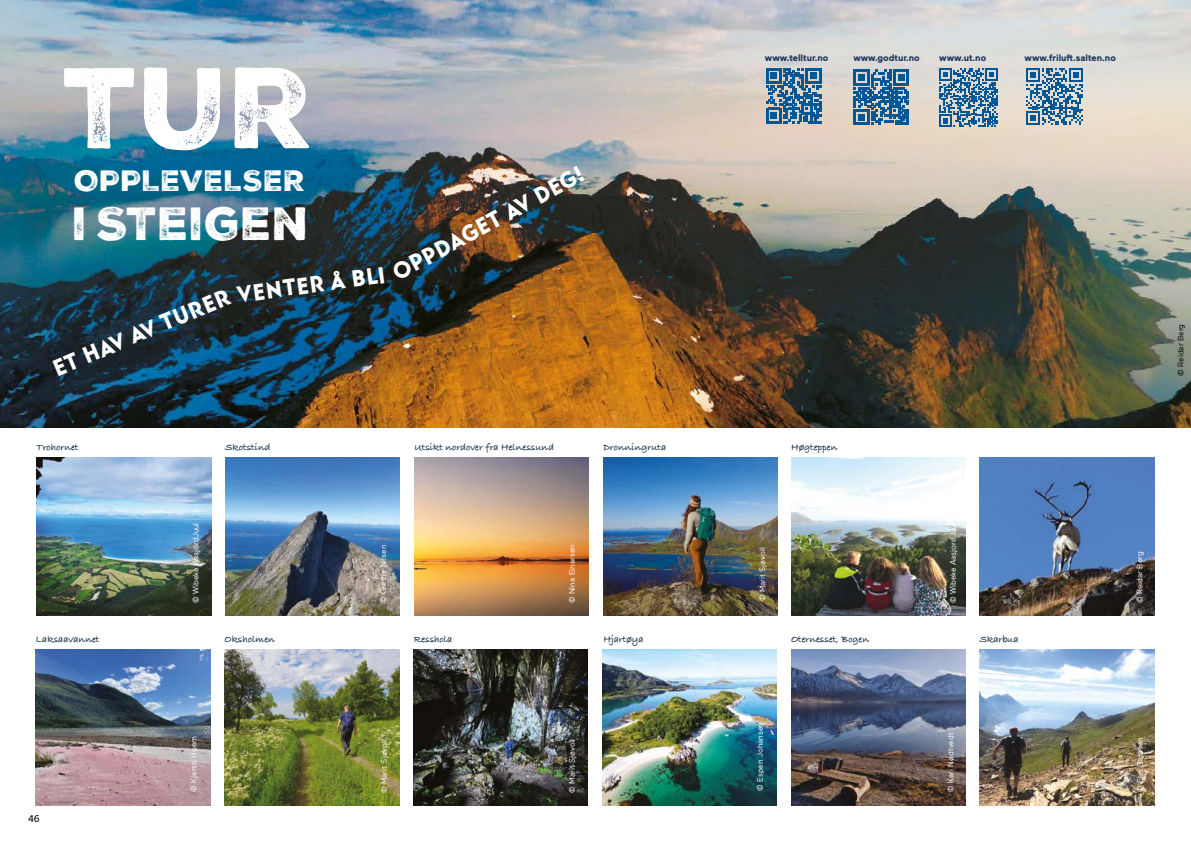
<style>
.page{position:relative;width:1191px;height:842px;background:#fff}
.page>*{position:absolute;margin:0;border:0;box-sizing:border-box;transform-origin:0 0}
.t1{font:111.3px "Nexa Rust Sans Black 2";color:#fff}
.t2{font:45.1px "Nexa Rust Sans Black 2";color:#fff}
.t3{font:28.6px "Nexa Rust Sans Black 2";color:#fff}
.t4{font:23px "Baro";color:#fff}
.t5{font:700 10px "Bradley Hand ITCTT";color:#1d3347}
.t6{font:10px "Acto";color:#000}
.t7{font:700 9.5px "Maax";color:#1a355d}
.t8{font:8px "Maax";color:#fff}
.t9{font:8px "Maax";color:#000}
</style>
<div class="page">
<img style="left:0;top:0;width:1191px;height:427px">
<img style="left:413px;top:650px;width:175px;height:155px">
<img style="left:414px;top:457px;width:174px;height:159px">
<img style="left:225px;top:457px;width:174px;height:159px">
<img style="left:36px;top:650px;width:174px;height:155px">
<img style="left:225px;top:650px;width:174px;height:155px">
<img style="left:37px;top:457px;width:174px;height:159px">
<img style="left:980px;top:457px;width:174px;height:159px">
<img style="left:791px;top:650px;width:174px;height:155px">
<img style="left:602px;top:650px;width:174px;height:155px">
<img style="left:792px;top:457px;width:174px;height:159px">
<img style="left:980px;top:650px;width:174px;height:155px">
<img style="left:603px;top:457px;width:174px;height:159px">
<svg style="left:939px;top:68px;width:59px;height:59px;background:#618fad"></svg>
<svg style="left:853px;top:70px;width:56px;height:55px;background:#427ca5"></svg>
<svg style="left:766px;top:68px;width:55px;height:55px;background:#4a80a5"></svg>
<svg style="left:1025px;top:68px;width:58px;height:57px;background:#6e97b2"></svg>
<h1 class="t1" style="left:64px;top:33px;width:252px">TUR</h1>
<h3 class="t3" style="left:75px;top:161px;width:232px">OPPLEVELSER</h3>
<h2 class="t2" style="left:72px;top:193px;width:239px">I STEIGEN</h2>
<h3 class="t4" style="left:388px;top:261px;width:215px;rotate:-28deg">oppdaget av deg!</h3>
<h3 class="t4" style="left:235px;top:281px;width:151px;rotate:-8deg">venter å bli</h3>
<h3 class="t4" style="left:48px;top:357px;width:192px;rotate:-23deg">Et Hav av turer</h3>
<p class="t5" style="left:37px;top:439px;width:43px">Trohornet</p>
<p class="t5" style="left:225px;top:439px;width:47px">Skotstind</p>
<p class="t5" style="left:414px;top:439px;width:141px">Utsikt nordover fra Helnessund</p>
<p class="t5" style="left:603px;top:439px;width:64px">Dronningruta</p>
<p class="t5" style="left:36px;top:631px;width:65px">Laksaavannet</p>
<p class="t8" style="left:190px;top:603px;width:82px;rotate:-90deg">© Wibeke AasjordJuul</p>
<p class="t5" style="left:224px;top:631px;width:52px">Oksholmen</p>
<p class="t8" style="left:378px;top:603px;width:60px;rotate:-90deg">© Grethe Nilsen</p>
<p class="t5" style="left:414px;top:631px;width:40px">Resshola</p>
<p class="t8" style="left:567px;top:603px;width:61px;rotate:-90deg">© Nina Einarsen</p>
<p class="t5" style="left:603px;top:631px;width:42px">Hjartøya</p>
<p class="t6" style="left:28px;top:813px;width:13px">46</p>
<p class="t8" style="left:188px;top:792px;width:57px;rotate:-90deg">© Kjersti Hoem</p>
<p class="t8" style="left:379px;top:793px;width:55px;rotate:-90deg">© Marit Sjøvoll</p>
<p class="t8" style="left:567px;top:793px;width:55px;rotate:-90deg">© Marit Sjøvoll</p>
<p class="t7" style="left:765px;top:52px;width:65px">www.telltur.no</p>
<p class="t7" style="left:853px;top:52px;width:68px">www.godtur.no</p>
<p class="t7" style="left:939px;top:52px;width:48px">www.ut.no</p>
<p class="t7" style="left:1024px;top:52px;width:93px">www.friluft.salten.no</p>
<p class="t5" style="left:791px;top:439px;width:48px">Høgteppen</p>
<p class="t8" style="left:757px;top:601px;width:55px;rotate:-90deg">© Marit Sjøvoll</p>
<p class="t5" style="left:791px;top:631px;width:80px">Oternesset, Bogen</p>
<p class="t8" style="left:754px;top:791px;width:71px;rotate:-90deg">© Espen Johansen</p>
<p class="t8" style="left:947px;top:603px;width:82px;rotate:-90deg">© Wibeke AasjordJuul</p>
<p class="t5" style="left:979px;top:631px;width:40px">Skarbua</p>
<p class="t8" style="left:945px;top:792px;width:61px;rotate:-90deg">© Kari Nødtvedt</p>
<p class="t9" style="left:1175px;top:376px;width:53px;rotate:-90deg">© Reidar Berg</p>
<p class="t8" style="left:1134px;top:603px;width:53px;rotate:-90deg">© Reidar Berg</p>
<p class="t8" style="left:1134px;top:792px;width:56px;rotate:-90deg">© Elin Barosen</p>
</div>
